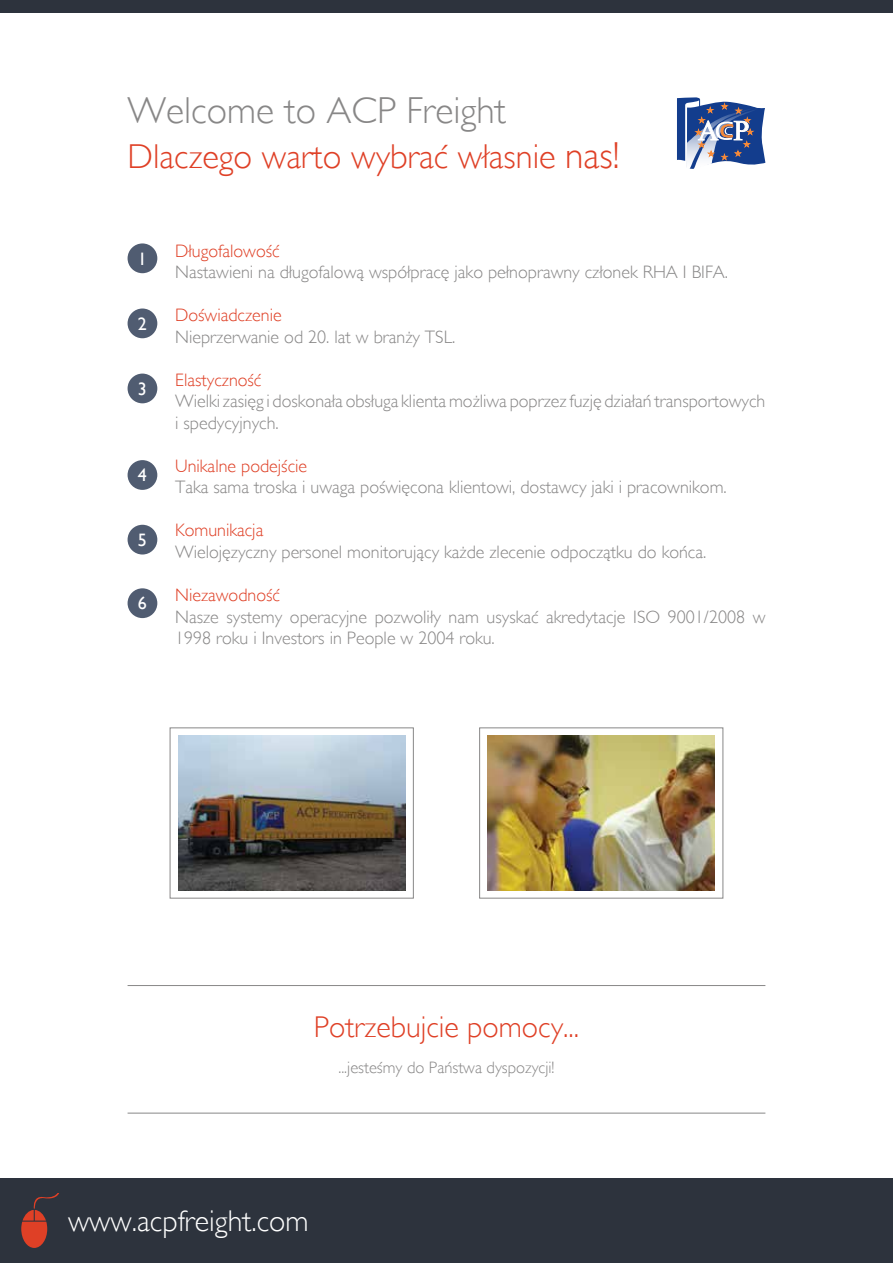
<style>
.page{position:relative;width:893px;height:1263px;background:#fff}
.page>*{position:absolute;margin:0;border:0;box-sizing:border-box;transform-origin:0 0}
.t1{font:300 37.5px "Gill Sans";color:#888787}
.t2{font:300 34.5px "Gill Sans";color:#df4026}
.t3{font:300 30px "Gill Sans";color:#df4026}
.t4{font:300 30px "Gill Sans";color:#fff}
.t5{font:300 18px/21.6px "Gill Sans";color:#888787}
.t6{font:300 18px "Gill Sans";color:#df4026}
.t7{font:18px "Gill Sans";color:#fff}
.t8{font:300 16.5px "Gill Sans";color:#888787}
.s1{font-size:37.5px}
</style>
<div class="page">
<div style="left:0;top:0;width:893px;height:13px;background:#2d333d"></div>
<div style="left:0;top:1178px;width:893px;height:85px;background:#2d333d"></div>
<svg style="left:21px;top:1193px;width:38px;height:55px"></svg>
<svg style="left:677px;top:97px;width:88px;height:72px"></svg>
<hr style="left:128px;top:985px;width:637px;height:1px;background:#888787">
<hr style="left:128px;top:1113px;width:637px;height:1px;background:#888787">
<div style="left:170px;top:728px;width:244px;height:170px;background:#fff;border:1px solid #888787"></div>
<img style="left:178px;top:736px;width:227px;height:154px">
<div style="left:479px;top:728px;width:244px;height:170px;background:#fff;border:1px solid #888787"></div>
<img style="left:488px;top:736px;width:227px;height:154px">
<div style="left:128px;top:243px;width:29px;height:30px;background:#505c71;border-radius:50%"></div>
<div style="left:128px;top:308px;width:29px;height:30px;background:#505c71;border-radius:50%"></div>
<div style="left:128px;top:374px;width:29px;height:29px;background:#505c71;border-radius:50%"></div>
<div style="left:128px;top:460px;width:29px;height:30px;background:#505c71;border-radius:50%"></div>
<div style="left:128px;top:525px;width:29px;height:29px;background:#505c71;border-radius:50%"></div>
<div style="left:128px;top:588px;width:29px;height:30px;background:#505c71;border-radius:50%"></div>
<h1 class="t1" style="left:128px;top:89px;width:380px">Welcome to ACP Freight</h1>
<h2 class="t2" style="left:128px;top:137px;width:493px">Dlaczego warto wybrać własnie <span class="s1">nas!</span></h2>
<p class="t7" style="left:138px;top:248px;width:10px">1</p>
<p class="t7" style="left:138px;top:313px;width:10px">2</p>
<p class="t7" style="left:138px;top:378px;width:10px">3</p>
<p class="t7" style="left:138px;top:465px;width:10px">4</p>
<p class="t7" style="left:138px;top:529px;width:10px">5</p>
<p class="t7" style="left:138px;top:593px;width:10px">6</p>
<p class="t6" style="left:175px;top:240px;width:106px">Długofalowość</p>
<p class="t5" style="left:175px;top:262px;width:554px">Nastawieni na długofalową współpracę jako pełnoprawny członek RHA I BIFA.</p>
<p class="t6" style="left:175px;top:305px;width:108px">Doświadczenie</p>
<p class="t5" style="left:175px;top:326px;width:282px">Nieprzerwanie od 20. lat w branży TSL.</p>
<p class="t6" style="left:175px;top:369px;width:88px">Elastyczność</p>
<p class="t5" style="left:175px;top:391px;width:592px">Wielki zasięg i doskonała obsługa klienta możliwa poprzez fuzję działań transportowych i spedycyjnych.</p>
<p class="t6" style="left:175px;top:455px;width:133px">Unikalne podejście</p>
<p class="t5" style="left:175px;top:477px;width:553px">Taka sama troska i uwaga poświęcona klientowi, dostawcy jaki i pracownikom.</p>
<p class="t6" style="left:175px;top:520px;width:90px">Komunikacja</p>
<p class="t5" style="left:175px;top:541px;width:533px">Wielojęzyczny personel monitorujący każde zlecenie odpoczątku do końca.</p>
<p class="t6" style="left:175px;top:585px;width:106px">Niezawodność</p>
<p class="t5" style="left:175px;top:606px;width:592px">Nasze systemy operacyjne pozwoliły nam usyskać akredytacje ISO 9001/2008 w<br>1998 roku i Investors in People w 2004 roku.</p>
<h3 class="t3" style="left:314px;top:1010px;width:267px">Potrzebujcie pomocy...</h3>
<p class="t8" style="left:338px;top:1057px;width:218px">...jesteśmy do Państwa dyspozycji!</p>
<h3 class="t4" style="left:68px;top:1203px;width:242px">www.acpfreight.com</h3>
</div>
